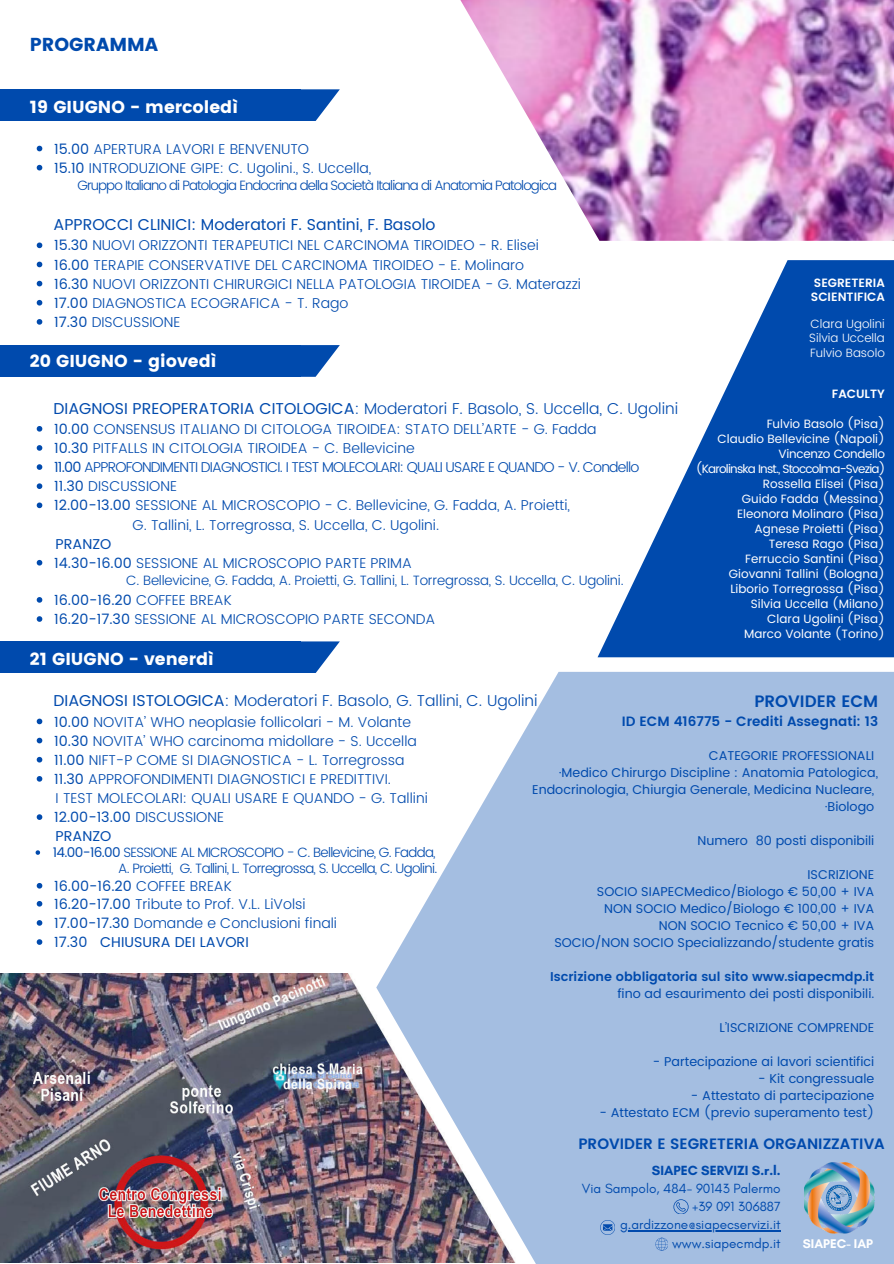
<style>
.page{position:relative;width:894px;height:1264px;background:#fff}
.page>*{position:absolute;margin:0;border:0;box-sizing:border-box;transform-origin:0 0}
.t1{font:18.75px "Poppins";color:#004aad}
.t2{font:17.25px "Poppins";color:#fff}
.t3{font:600 16.5px "Poppins";color:#004aad}
.t4{font:300 15.75px "Poppins";color:#004aad}
.t5{font:15.75px "Poppins";color:#004aad}
.t6{font:600 15px "Poppins";color:#004aad}
.t7{font:300 14.25px/19px "Poppins";color:#004aad}
.t8{font:300 14.25px "Poppins";letter-spacing:-.055em;color:#004aad}
.t9{font:300 13.5px/15.8px "Poppins";letter-spacing:-.05em;color:#004aad;text-align:right}
.t10{font:13.5px "Glacial Indifference";color:#004aad}
.t11{font:300 13.5px "Poppins";letter-spacing:-.015em;color:#004aad}
.t12{font:600 13.5px "Poppins";color:#004aad}
.t13{font:700 13.5px "Glacial Indifference";color:#004aad}
.t14{font:700 12.9px "Glacial Indifference";color:#fff}
.t15{font:12.75px/17px "Poppins";color:#004aad}
.t16{font:600 12.75px "Poppins";color:#004aad}
.t17{font:12px "Poppins";color:#fff}
.t18{font:300 12px "Poppins";color:#fff}
.t19{font:12px "Poppins";letter-spacing:-.065em;color:#fff}
.t20{font:600 12px "Poppins";color:#fff}
.t21{font:12px "Poppins";letter-spacing:-.02em;color:#fff}
.s1{font-weight:400}
</style>
<div class="page">
<img style="left:0;top:973px;width:376px;height:289px">
<svg style="left:376px;top:672px;width:517px;height:591px;background:#abc0dd"></svg>
<div style="left:0;top:89px;width:301px;height:32px;background:#004aad"></div>
<svg style="left:301px;top:89px;width:39px;height:32px"></svg>
<div style="left:0;top:345px;width:301px;height:32px;background:#004aad"></div>
<svg style="left:301px;top:345px;width:39px;height:32px"></svg>
<div style="left:0;top:641px;width:301px;height:32px;background:#004aad"></div>
<svg style="left:301px;top:641px;width:39px;height:32px"></svg>
<svg style="left:37px;top:146px;width:5px;height:5px"></svg>
<svg style="left:37px;top:165px;width:5px;height:5px"></svg>
<svg style="left:37px;top:242px;width:5px;height:6px"></svg>
<svg style="left:37px;top:262px;width:5px;height:5px"></svg>
<svg style="left:37px;top:281px;width:5px;height:5px"></svg>
<svg style="left:37px;top:300px;width:5px;height:5px"></svg>
<svg style="left:37px;top:319px;width:5px;height:6px"></svg>
<svg style="left:37px;top:426px;width:5px;height:5px"></svg>
<svg style="left:37px;top:445px;width:5px;height:6px"></svg>
<svg style="left:37px;top:464px;width:5px;height:6px"></svg>
<svg style="left:37px;top:483px;width:5px;height:6px"></svg>
<svg style="left:37px;top:502px;width:5px;height:6px"></svg>
<svg style="left:37px;top:560px;width:5px;height:5px"></svg>
<svg style="left:37px;top:597px;width:5px;height:5px"></svg>
<svg style="left:37px;top:616px;width:5px;height:6px"></svg>
<svg style="left:37px;top:718px;width:5px;height:6px"></svg>
<svg style="left:37px;top:737px;width:5px;height:6px"></svg>
<svg style="left:37px;top:757px;width:5px;height:5px"></svg>
<svg style="left:37px;top:776px;width:5px;height:5px"></svg>
<svg style="left:37px;top:814px;width:5px;height:6px"></svg>
<svg style="left:36px;top:850px;width:4px;height:4px"></svg>
<svg style="left:37px;top:883px;width:5px;height:5px"></svg>
<svg style="left:37px;top:901px;width:5px;height:5px"></svg>
<svg style="left:37px;top:920px;width:5px;height:5px"></svg>
<svg style="left:37px;top:939px;width:5px;height:5px"></svg>
<img style="left:460px;top:0;width:433px;height:241px">
<svg style="left:597px;top:260px;width:296px;height:397px;fill:#004aad"></svg>
<img style="left:804px;top:1160px;width:69px;height:75px">
<hr style="left:620px;top:1230px;width:160px;height:1px;background:#004aad">
<svg style="left:673px;top:1199px;width:15px;height:14px"></svg>
<svg style="left:600px;top:1219px;width:14px;height:15px"></svg>
<svg style="left:655px;top:1237px;width:12px;height:13px"></svg>
<h1 class="t1" style="left:30px;top:34px;width:130px">PROGRAMMA</h1>
<p class="t2" style="left:30px;top:97px;width:209px">19 GIUGNO - mercoledì</p>
<p class="t7" style="left:54px;top:139px;width:318px"><span class="s1">15.00</span> APERTURA LAVORI E BENVENUTO<br><span class="s1">15.10</span> INTRODUZIONE GIPE: C. Ugolini., S. Uccella,</p>
<p class="t9" style="left:77px;top:177px;width:481px">Gruppo Italiano di Patologia Endocrina della Società Italiana di Anatomia Patologica</p>
<p class="t5" style="left:54px;top:215px;width:383px">APPROCCI CLINICI: Moderatori F. Santini, F. Basolo</p>
<p class="t7" style="left:54px;top:236px;width:528px"><span class="s1">15.30</span> NUOVI ORIZZONTI TERAPEUTICI NEL CARCINOMA TIROIDEO - R. Elisei<br><span class="s1">16.00</span> TERAPIE CONSERVATIVE DEL CARCINOMA TIROIDEO - E. Molinaro<br><span class="s1">16.30</span> NUOVI ORIZZONTI CHIRURGICI NELLA PATOLOGIA TIROIDEA - G. Materazzi <span class="s1">17.00</span> DIAGNOSTICA ECOGRAFICA - T. Rago<br><span class="s1">17.30</span> DISCUSSIONE</p>
<p class="t2" style="left:30px;top:351px;width:188px">20 GIUGNO - giovedì</p>
<p class="t4" style="left:54px;top:399px;width:626px"><span class="s1">DIAGNOSI PREOPERATORIA CITOLOGICA</span>: Moderatori F. Basolo, S. Uccella, C. Ugolini</p>
<p class="t7" style="left:54px;top:419px;width:543px"><span class="s1">10.00</span> CONSENSUS ITALIANO DI CITOLOGA TIROIDEA: STATO DELL’ARTE - G. Fadda</p>
<p class="t7" style="left:54px;top:438px;width:362px"><span class="s1">10.30</span> PITFALLS IN CITOLOGIA TIROIDEA - C. Bellevicine</p>
<p class="t8" style="left:54px;top:459px;width:586px"><span class="s1">11.00</span> APPROFONDIMENTI DIAGNOSTICI. I TEST MOLECOLARI: QUALI USARE E QUANDO - V. Condello</p>
<p class="t7" style="left:54px;top:477px;width:124px"><span class="s1">11.30</span> DISCUSSIONE</p>
<p class="t7" style="left:54px;top:496px;width:517px"><span class="s1">12.00-13.00</span> SESSIONE AL MICROSCOPIO - C. Bellevicine, G. Fadda, A. Proietti,</p>
<p class="t7" style="left:132px;top:515px;width:308px">G. Tallini, L. Torregrossa, S. Uccella, C. Ugolini.</p>
<p class="t7" style="left:54px;top:534px;width:359px"><span class="s1">PRANZO<br>14.30-16.00</span> SESSIONE AL MICROSCOPIO PARTE PRIMA</p>
<p class="t11" style="left:126px;top:572px;width:499px">C. Bellevicine, G. Fadda, A. Proietti, G. Tallini, L. Torregrossa, S. Uccella, C. Ugolini.</p>
<p class="t7" style="left:54px;top:590px;width:382px"><span class="s1">16.00-16.20</span> COFFEE BREAK<br><span class="s1">16.20-17.30</span> SESSIONE AL MICROSCOPIO PARTE SECONDA</p>
<p class="t2" style="left:30px;top:648px;width:185px">21 GIUGNO - venerdì</p>
<p class="t4" style="left:54px;top:691px;width:485px"><span class="s1">DIAGNOSI ISTOLOGICA</span>: Moderatori F. Basolo, G. Tallini, C. Ugolini</p>
<p class="t7" style="left:54px;top:712px;width:375px"><span class="s1">10.00</span> NOVITA’ WHO neoplasie follicolari - M. Volante <span class="s1">10.30</span> NOVITA’ WHO carcinoma midollare - S. Uccella <span class="s1">11.00</span> NIFT-P COME SI DIAGNOSTICA - L. Torregrossa <span class="s1">11.30</span> APPROFONDIMENTI DIAGNOSTICI E PREDITTIVI.<br>I TEST MOLECOLARI: QUALI USARE E QUANDO - G. Tallini <span class="s1">12.00-13.00</span> DISCUSSIONE<br><span class="s1">PRANZO</span></p>
<p class="t9" style="left:53px;top:844px;width:386px"><span class="s1">14.00-16.00</span> SESSIONE AL MICROSCOPIO - C. Bellevicine, G. Fadda,<br>A. Proietti, G. Tallini, L. Torregrossa, S. Uccella, C. Ugolini.</p>
<p class="t7" style="left:54px;top:876px;width:284px"><span class="s1">16.00-16.20</span> COFFEE BREAK<br><span class="s1">16.20-17.00</span> Tribute to Prof. V.L. LiVolsi <span class="s1">17.00-17.30</span> Domande e Conclusioni finali <span class="s1">17.30 CHIUSURA DEI LAVORI</span></p>
<p class="t20" style="left:813px;top:275px;width:72px">SEGRETERIA</p>
<p class="t20" style="left:810px;top:289px;width:75px">SCIENTIFICA</p>
<p class="t18" style="left:810px;top:316px;width:76px">Clara Ugolini</p>
<p class="t18" style="left:809px;top:330px;width:77px">Silvia Uccella</p>
<p class="t18" style="left:809px;top:345px;width:76px">Fulvio Basolo</p>
<p class="t20" style="left:831px;top:387px;width:54px">FACULTY</p>
<p class="t17" style="left:766px;top:417px;width:120px">Fulvio Basolo (Pisa)</p>
<p class="t17" style="left:717px;top:432px;width:169px">Claudio Bellevicine (Napoli)</p>
<p class="t21" style="left:778px;top:447px;width:108px">Vincenzo Condello</p>
<p class="t19" style="left:695px;top:462px;width:191px">(Karolinska Inst., Stoccolma-Svezia)</p>
<p class="t17" style="left:762px;top:477px;width:124px">Rossella Elisei (Pisa)</p>
<p class="t17" style="left:741px;top:492px;width:144px">Guido Fadda (Messina)</p>
<p class="t17" style="left:737px;top:507px;width:149px">Eleonora Molinaro (Pisa)</p>
<p class="t17" style="left:754px;top:522px;width:132px">Agnese Proietti (Pisa)</p>
<p class="t17" style="left:768px;top:537px;width:117px">Teresa Rago (Pisa)</p>
<p class="t17" style="left:745px;top:552px;width:141px">Ferruccio Santini (Pisa)</p>
<p class="t17" style="left:728px;top:567px;width:157px">Giovanni Tallini (Bologna)</p>
<p class="t17" style="left:730px;top:582px;width:156px">Liborio Torregrossa (Pisa)</p>
<p class="t17" style="left:750px;top:597px;width:135px">Silvia Uccella (Milano)</p>
<p class="t17" style="left:767px;top:612px;width:119px">Clara Ugolini (Pisa)</p>
<p class="t17" style="left:744px;top:627px;width:142px">Marco Volante (Torino)</p>
<p class="t3" style="left:754px;top:692px;width:125px">PROVIDER ECM</p>
<p class="t12" style="left:621px;top:713px;width:258px">ID ECM 416775 - Crediti Assegnati: 13</p>
<p class="t15" style="left:708px;top:747px;width:167px">CATEGORIE PROFESSIONALI</p>
<p class="t15" style="left:532px;top:764px;width:347px;text-indent:26px">·Medico Chirurgo Discipline : Anatomia Patologica,<br>Endocrinologia, Chiurgia Generale, Medicina Nucleare,</p>
<p class="t15" style="left:824px;top:798px;width:51px">·Biologo</p>
<p class="t15" style="left:697px;top:832px;width:178px">Numero 80 posti disponibili</p>
<p class="t15" style="left:807px;top:866px;width:68px">ISCRIZIONE</p>
<p class="t15" style="left:596px;top:883px;width:279px">SOCIO SIAPECMedico/Biologo € 50,00 + IVA</p>
<p class="t15" style="left:604px;top:900px;width:271px">NON SOCIO Medico/Biologo € 100,00 + IVA</p>
<h3 class="t15" style="left:658px;top:917px;width:217px">NON SOCIO Tecnico € 50,00 + IVA</h3>
<p class="t15" style="left:554px;top:934px;width:321px">SOCIO/NON SOCIO Specializzando/studente gratis</p>
<p class="t16" style="left:550px;top:969px;width:325px">Iscrizione obbligatoria sul sito www.siapecmdp.it</p>
<p class="t15" style="left:617px;top:985px;width:258px">fino ad esaurimento dei posti disponibili.</p>
<p class="t15" style="left:719px;top:1019px;width:156px">L’ISCRIZIONE COMPRENDE</p>
<p class="t15" style="left:652px;top:1053px;width:223px">- Partecipazione ai lavori scientifici</p>
<p class="t15" style="left:758px;top:1070px;width:117px">- Kit congressuale</p>
<p class="t15" style="left:690px;top:1087px;width:185px">- Attestato di partecipazione</p>
<p class="t15" style="left:599px;top:1104px;width:276px">- Attestato ECM (previo superamento test)</p>
<p class="t6" style="left:578px;top:1135px;width:308px">PROVIDER E SEGRETERIA ORGANIZZATIVA</p>
<p class="t13" style="left:651px;top:1162px;width:130px">SIAPEC SERVIZI S.r.l.</p>
<p class="t10" style="left:581px;top:1180px;width:200px">Via Sampolo, 484- 90143 Palermo</p>
<p class="t10" style="left:692px;top:1198px;width:90px">+39 091 306887</p>
<p class="t10" style="left:620px;top:1216px;width:162px">g.ardizzone@siapecservizi.it</p>
<p class="t10" style="left:672px;top:1234px;width:110px">www.siapecmdp.it</p>
<p class="t14" style="left:802px;top:1235px;width:72px">SIAPEC- IAP</p>
</div>
